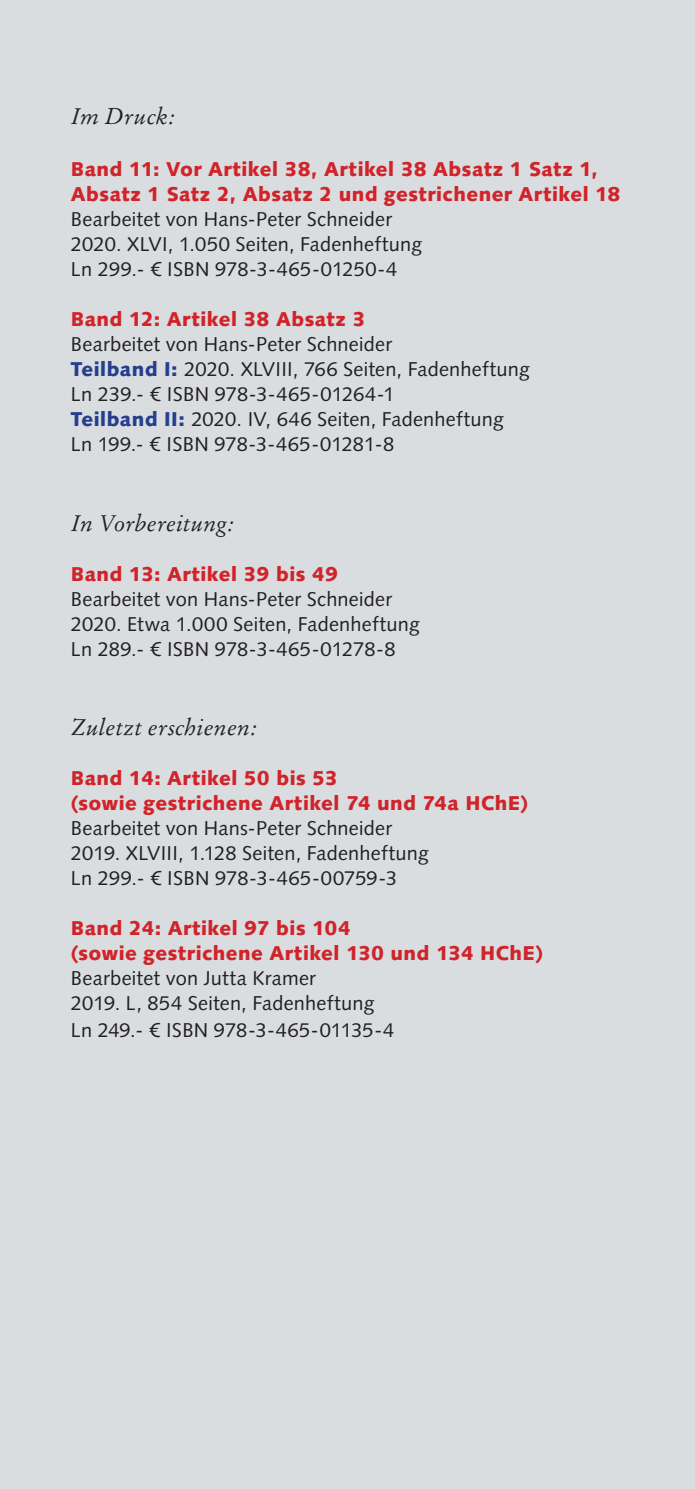
<style>
.page{position:relative;width:695px;height:1489px;background:#fff}
.page>*{position:absolute;margin:0;border:0;box-sizing:border-box;transform-origin:0 0}
.Fließtext{font:italic 22.5px "BKA Stempel Garamond";letter-spacing:.01em;color:#231f20}
.BibliogrAngaben{font:20px/25px "Syntax LT Std";letter-spacing:.01em;color:#231f20}
.BibliogrAngaben-2{font:900 20px "Syntax LT Std";letter-spacing:.02em;color:#d1232a}
.s1{font-weight:900;color:#d1232a}
.s2{font-weight:900;color:#253f8e}
</style>
<div class="page">
<div style="left:0;top:0;width:694px;height:1488px;background:#dadde0"></div>
<p class="Fließtext" style="left:71px;top:103px;width:104px">Im Druck:</p>
<p class="BibliogrAngaben-2" style="left:71px;top:157px;width:528px">Band 11: Vor Artikel 38, Artikel 38 Absatz 1 Satz 1,</p>
<p class="BibliogrAngaben" style="left:71px;top:182px;width:551px"><span class="s1">Absatz 1 Satz 2, Absatz 2 und gestrichener Artikel 18<br></span>Bearbeitet von Hans-Peter Schneider<br>2020. XLVI, 1.050 Seiten, Fadenheftung<br>Ln 299.- € ISBN 978-3-465-01250-4</p>
<p class="BibliogrAngaben" style="left:71px;top:307px;width:323px"><span class="s1">Band 12: Artikel 38 Absatz 3<br></span>Bearbeitet von Hans-Peter Schneider</p>
<p class="BibliogrAngaben" style="left:71px;top:357px;width:460px"><span class="s2">Teilband I:</span> 2020. XLVIII, 766 Seiten, Fadenheftung<br>Ln 239.- € ISBN 978-3-465-01264-1</p>
<p class="BibliogrAngaben" style="left:71px;top:407px;width:434px"><span class="s2">Teilband II:</span> 2020. IV, 646 Seiten, Fadenheftung<br>Ln 199.- € ISBN 978-3-465-01281-8</p>
<p class="Fließtext" style="left:71px;top:509px;width:163px">In Vorbereitung:</p>
<p class="BibliogrAngaben" style="left:71px;top:561px;width:350px"><span class="s1">Band 13: Artikel 39 bis 49<br></span>Bearbeitet von Hans-Peter Schneider 2020. Etwa 1.000 Seiten, Fadenheftung Ln 289.- € ISBN 978-3-465-01278-8</p>
<p class="Fließtext" style="left:71px;top:713px;width:186px">Zuletzt erschienen:</p>
<p class="BibliogrAngaben-2" style="left:71px;top:765px;width:268px">Band 14: Artikel 50 bis 53</p>
<p class="BibliogrAngaben" style="left:71px;top:790px;width:459px"><span class="s1">(sowie gestrichene Artikel 74 und 74a HChE)<br></span>Bearbeitet von Hans-Peter Schneider<br>2019. XLVIII, 1.128 Seiten, Fadenheftung<br>Ln 299.- € ISBN 978-3-465-00759-3</p>
<p class="BibliogrAngaben-2" style="left:71px;top:915px;width:281px">Band 24: Artikel 97 bis 104</p>
<p class="BibliogrAngaben" style="left:71px;top:940px;width:473px"><span class="s1">(sowie gestrichene Artikel 130 und 134 HChE)<br></span>Bearbeitet von Jutta Kramer<br>2019. L, 854 Seiten, Fadenheftung</p>
<p class="BibliogrAngaben" style="left:71px;top:1017px;width:325px">Ln 249.- € ISBN 978-3-465-01135-4</p>
</div>
